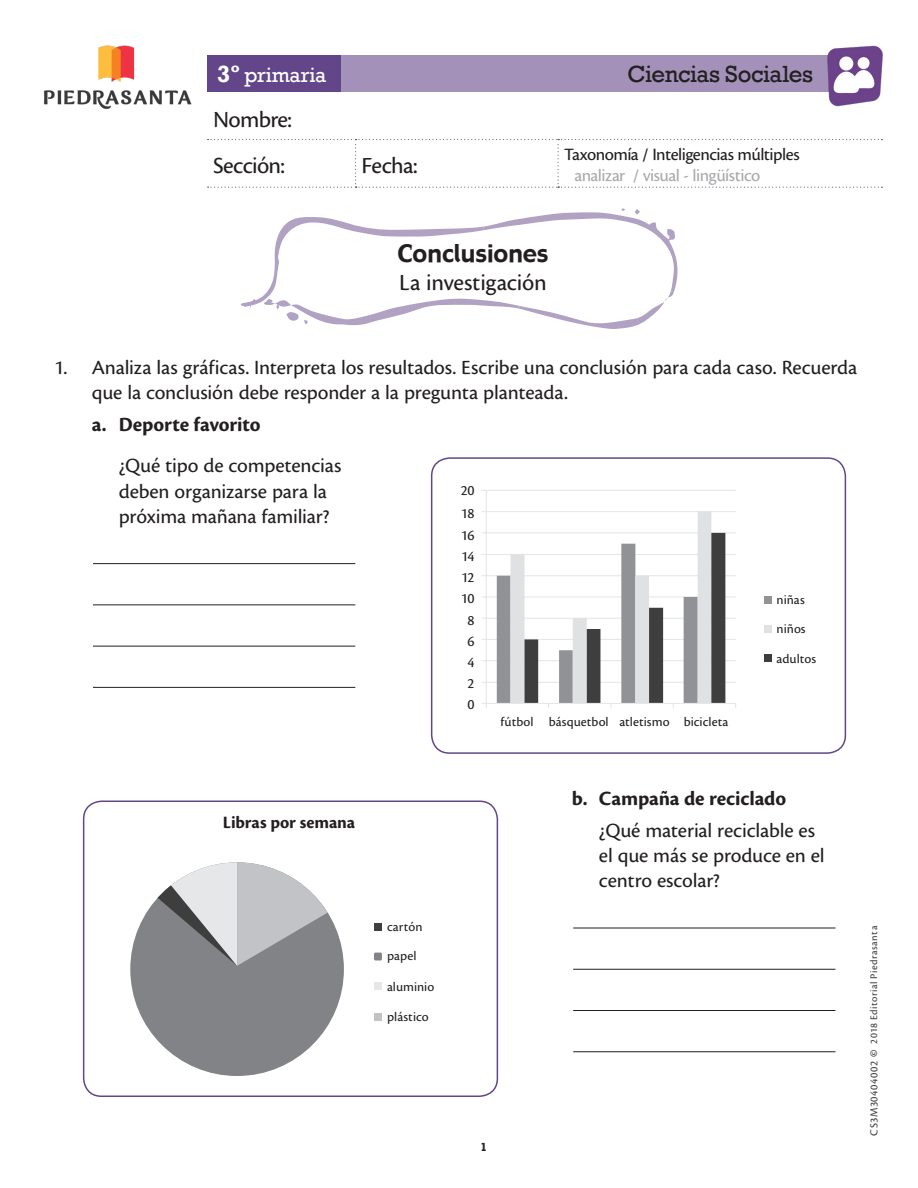
<style>
.page{position:relative;width:918px;height:1188px;background:#fff}
.page>*{position:absolute;margin:0;border:0;box-sizing:border-box;transform-origin:0 0}
.Tit_1y2{font:24px/45.5px "Cronos Pro Capt";letter-spacing:-.02em;color:#231f20}
.t1{font:24px "Rockwell";letter-spacing:-.02em;color:#231f20}
.Tit_1y2-2{font:24px "Gadget";color:#231f20}
.Curso_NG{font:21px/25.2px "Cronos Pro Capt";letter-spacing:-.01em;color:#231f20}
.Curso_NG-2{font:700 21px "Cronos Pro";letter-spacing:-.005em;color:#231f20}
.t2{font:21px "Rockwell";letter-spacing:-.005em;color:#fff}
.t3{font:18px "Cronos Pro Capt";letter-spacing:-.03em;color:#231f20}
.Nombre_alumno{font:18px "Cronos Pro Capt";letter-spacing:-.03em;color:#a8a9ad}
.Curso_NG-3{font:700 18px "Cronos Pro";letter-spacing:-.005em;color:#231f20}
.Curso_NG-4{font:15px "Cronos Pro Capt";letter-spacing:-.02em;color:#231f20}
.Curso_NG-5{font:13.5px "Cronos Pro Capt";letter-spacing:.005em;color:#231f20}
.No__pagina{font:700 12px "Rockwell";color:#231f20}
._2014_Editorial_Pie{font:10.5px "Cronos Pro Capt";letter-spacing:.04em;color:#3e3e3f}
.s1{font-weight:700;font-size:24px}
.s2{font-size:11.25px}
.s3{font-family:"Cronos Pro";font-weight:700}
</style>
<div class="page">
<svg style="left:207px;top:55px;width:616px;height:37px;background:#9580ae"></svg>
<svg style="left:208px;top:139px;width:675px;height:49px"></svg>
<img style="left:43px;top:45px;width:149px;height:64px">
<img style="left:823px;top:45px;width:60px;height:62px">
<div style="left:431px;top:457px;width:415px;height:297px;border:2px solid #634589;border-radius:18px"></div>
<svg style="left:241px;top:208px;width:437px;height:121px"></svg>
<hr style="left:93px;top:563px;width:262px;height:1px;background:#231f20">
<hr style="left:93px;top:605px;width:262px;height:1px;background:#231f20">
<hr style="left:93px;top:646px;width:262px;height:1px;background:#231f20">
<hr style="left:93px;top:687px;width:262px;height:1px;background:#231f20">
<hr style="left:573px;top:928px;width:263px;height:1px;background:#231f20">
<hr style="left:573px;top:969px;width:263px;height:1px;background:#231f20">
<hr style="left:573px;top:1010px;width:263px;height:1px;background:#231f20">
<hr style="left:573px;top:1051px;width:263px;height:1px;background:#231f20">
<hr style="left:486px;top:490px;width:250px;height:1px;background:#e6e7e9">
<hr style="left:486px;top:511px;width:250px;height:1px;background:#e6e7e9">
<hr style="left:486px;top:532px;width:250px;height:1px;background:#e6e7e9">
<hr style="left:486px;top:554px;width:250px;height:1px;background:#e6e7e9">
<hr style="left:486px;top:575px;width:250px;height:1px;background:#e6e7e9">
<hr style="left:486px;top:596px;width:250px;height:2px;background:#e6e7e9">
<hr style="left:486px;top:618px;width:250px;height:1px;background:#e6e7e9">
<hr style="left:486px;top:639px;width:250px;height:1px;background:#e6e7e9">
<hr style="left:486px;top:660px;width:250px;height:1px;background:#e6e7e9">
<hr style="left:486px;top:682px;width:250px;height:1px;background:#e6e7e9">
<hr style="left:486px;top:490px;width:1px;height:213px;background:#e6e7e9">
<hr style="left:486px;top:703px;width:250px;height:1px;background:#e6e7e9">
<svg style="left:497px;top:512px;width:228px;height:196px"></svg>
<div style="left:764px;top:596px;width:8px;height:8px;background:#909295"></div>
<div style="left:764px;top:625px;width:8px;height:8px;background:#e0e1e3"></div>
<div style="left:764px;top:654px;width:8px;height:8px;background:#3e3e3f"></div>
<div style="left:83px;top:801px;width:415px;height:296px;border:2px solid #634589;border-radius:18px"></div>
<div style="left:130px;top:862px;width:214px;height:214px;background:#818386;border-radius:50%"></div>
<svg style="left:154px;top:862px;width:179px;height:104px"></svg>
<div style="left:374px;top:923px;width:8px;height:8px;background:#3e3e3f"></div>
<div style="left:374px;top:1013px;width:8px;height:8px;background:#c2c3c6"></div>
<div style="left:374px;top:953px;width:8px;height:7px;background:#818386;border-radius:2px"></div>
<div style="left:374px;top:982px;width:8px;height:8px;background:#e6e7e9"></div>
<p class="t2" style="left:217px;top:63px;width:111px"><span class="s1">3º</span> primaria</p>
<p class="t1" style="left:628px;top:60px;width:187px">Ciencias Sociales</p>
<p class="Tit_1y2" style="left:213px;top:97px;width:81px">Nombre:<br>Sección:</p>
<p class="t3" style="left:564px;top:144px;width:237px">Taxonomía / Inteligencias múltiples</p>
<p class="Tit_1y2" style="left:362px;top:143px;width:58px">Fecha:</p>
<p class="Nombre_alumno" style="left:574px;top:165px;width:187px">analizar / visual - lingüístico</p>
<p class="Tit_1y2-2" style="left:397px;top:237px;width:153px">Conclusiones</p>
<p class="Tit_1y2" style="left:399px;top:260px;width:149px">La investigación</p>
<p class="Curso_NG" style="left:92px;top:355px;width:767px;text-indent:-38px">1. Analiza las gráficas. Interpreta los resultados. Escribe una conclusión para cada caso. Recuerda que la conclusión debe responder a la pregunta planteada.</p>
<p class="Curso_NG-2" style="left:92px;top:412px;width:170px">a. Deporte favorito</p>
<p class="Curso_NG" style="left:119px;top:453px;width:224px">¿Qué tipo de competencias deben organizarse para la próxima mañana familiar?</p>
<p class="Curso_NG-4" style="left:461px;top:482px;width:16px">20</p>
<p class="Curso_NG-4" style="left:461px;top:504px;width:15px">18</p>
<p class="Curso_NG-4" style="left:461px;top:527px;width:15px">16</p>
<p class="Curso_NG-4" style="left:461px;top:548px;width:15px">14</p>
<p class="Curso_NG-4" style="left:461px;top:569px;width:15px">12</p>
<p class="Curso_NG-4" style="left:461px;top:590px;width:15px">10</p>
<p class="Curso_NG-4" style="left:468px;top:611px;width:9px">8</p>
<p class="Curso_NG-4" style="left:468px;top:633px;width:9px">6</p>
<p class="Curso_NG-4" style="left:468px;top:654px;width:9px">4</p>
<p class="Curso_NG-4" style="left:468px;top:675px;width:9px">2</p>
<p class="Curso_NG-4" style="left:468px;top:696px;width:9px">0</p>
<p class="Curso_NG-5" style="left:501px;top:715px;width:34px">fútbol</p>
<p class="Curso_NG-5" style="left:549px;top:715px;width:62px">básquetbol</p>
<p class="Curso_NG-5" style="left:619px;top:715px;width:52px">atletismo</p>
<p class="Curso_NG-5" style="left:684px;top:715px;width:46px">bicicleta</p>
<p class="Curso_NG-5" style="left:777px;top:592px;width:30px">niñas</p>
<p class="Curso_NG-5" style="left:777px;top:621px;width:31px">niños</p>
<p class="Curso_NG-5" style="left:777px;top:651px;width:41px">adultos</p>
<p class="Curso_NG-3" style="left:223px;top:812px;width:134px">Libras por semana</p>
<p class="Curso_NG-5" style="left:387px;top:919px;width:37px">cartón</p>
<p class="Curso_NG-5" style="left:387px;top:948px;width:31px">papel</p>
<p class="Curso_NG-5" style="left:387px;top:979px;width:49px">aluminio</p>
<p class="Curso_NG-5" style="left:387px;top:1009px;width:43px">plástico</p>
<p class="No__pagina" style="left:481px;top:1139px;width:8px">1</p>
<p class="Curso_NG-2" style="left:572px;top:786px;width:216px">b. Campaña de reciclado</p>
<p class="Curso_NG" style="left:599px;top:818px;width:227px">¿Qué material reciclable es el que más se produce en el centro escolar?</p>
<p class="_2014_Editorial_Pie" style="left:868px;top:1136px;width:211px;rotate:-90deg"><span class="s2">CS3M30404002</span> <span class="s3">©</span> 2018 Editorial Piedrasanta</p>
</div>
